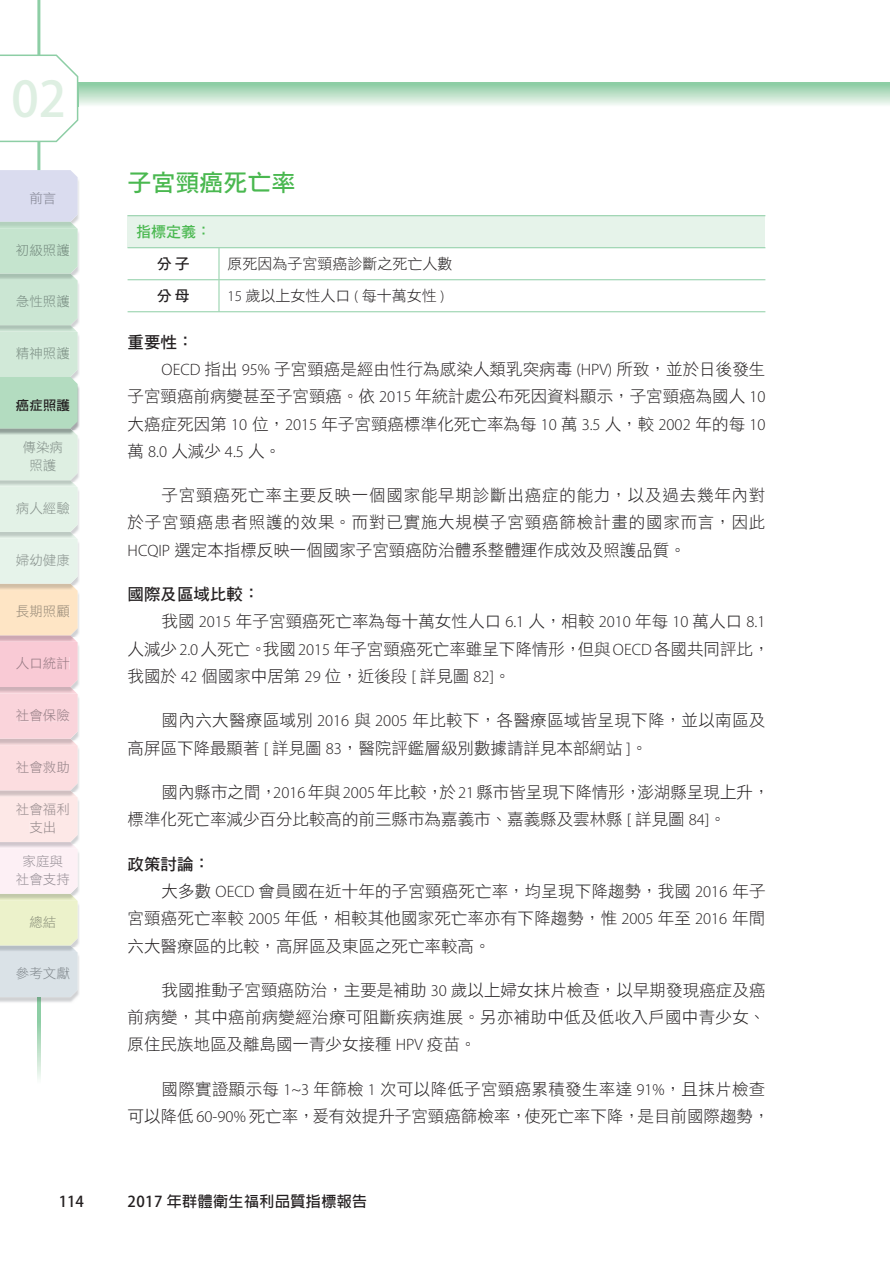
<style>
.page{position:relative;width:893px;height:1263px;background:#fff}
.page>*{position:absolute;margin:0;border:0;box-sizing:border-box;transform-origin:0 0}
.t1{font:700 48.6px "Adobe Fan Heiti Std";color:#deefe2}
.t2{font:24px "DF Hei Std W7";color:#4ab850}
.t3{font:16.5px/27.3px "DF Hei Std W3";color:#231f20;text-align:justify}
.t4{font:16.5px "DF Hei Std W7";color:#231f20}
.t5{font:15px "DF Hei Std W3";color:#231f20}
.t6{font:700 15px "Adobe Fan Heiti Std";letter-spacing:.03em;color:#231f20}
.t7{font:15px "DF Hei Std W7";color:#4ab850}
.t8{font:15px "DF Hei Std W7";color:#231f20}
.t9{font:13.5px/18px "DF Hei Std W3";color:#938c93;text-align:center}
.t10{font:13.5px/18px "DF Hei Std W3";color:#93888a;text-align:center}
.t11{font:13.5px/18px "DF Hei Std W3";color:#818d87;text-align:center}
.t12{font:13.5px "DF Hei Std W3";color:#81888d}
.t13{font:13.5px "DF Hei Std W3";color:#928186}
.t14{font:13.5px "DF Hei Std W3";color:#927c83}
.t15{font:13.5px "DF Hei Std W3";color:#927780}
.t16{font:13.5px "DF Hei Std W3";color:#938776}
.t17{font:13.5px "DF Hei Std W3";color:#868f8b}
.t18{font:13.5px "DF Hei Std W3";color:#848e89}
.t19{font:13.5px "DF Hei Std W3";color:#788a80}
.t20{font:13.5px "DF Hei Std W3";color:#75887e}
.t21{font:13.5px "DF Hei Std W3";color:#71867b}
.t22{font:13.5px "DF Hei Std W7";color:#231f20}
.t23{font:13.5px "DF Hei Std W3";color:#898e79}
.t24{font:13.5px "DF Hei Std W3";color:#7f818e}
.s1{font-family:"Myriad Pro";font-weight:300}
</style>
<div class="page">
<div style="left:128px;top:216px;width:637px;height:32px;background:#e6f3ea"></div>
<hr style="left:219px;top:248px;width:1px;height:31px;background:#8dcea5">
<hr style="left:128px;top:279px;width:91px;height:1px;background:#8dcea5">
<hr style="left:219px;top:279px;width:546px;height:1px;background:#8dcea5">
<hr style="left:219px;top:280px;width:1px;height:31px;background:#8dcea5">
<hr style="left:128px;top:311px;width:91px;height:1px;background:#8dcea5">
<hr style="left:219px;top:311px;width:546px;height:1px;background:#8dcea5">
<hr style="left:128px;top:215px;width:91px;height:1px;background:#8dcea5">
<hr style="left:219px;top:215px;width:546px;height:1px;background:#8dcea5">
<hr style="left:128px;top:247px;width:91px;height:1px;background:#8dcea5">
<hr style="left:219px;top:247px;width:546px;height:1px;background:#8dcea5">
<hr style="left:37px;top:0;width:3px;height:170px;background:#8dcea5">
<svg style="left:37px;top:1003px;width:3px;height:76px"></svg>
<svg style="left:79px;top:83px;width:811px;height:22px;background:#bce0c8"></svg>
<svg style="left:0;top:55px;width:79px;height:87px"></svg>
<svg style="left:0;top:170px;width:80px;height:833px;background:#e1e1d9"></svg>
<h1 class="t1" style="left:12px;top:70px;width:56px">02</h1>
<p class="t24" style="left:29px;top:191px;width:28px">前言</p>
<p class="t21" style="left:16px;top:242px;width:55px">初級照護</p>
<p class="t20" style="left:16px;top:294px;width:55px">急性照護</p>
<p class="t19" style="left:16px;top:346px;width:55px">精神照護</p>
<p class="t22" style="left:16px;top:397px;width:55px">癌症照護</p>
<p class="t11" style="left:23px;top:438px;width:42px">傳染病照護</p>
<p class="t18" style="left:16px;top:501px;width:55px">病人經驗</p>
<p class="t17" style="left:16px;top:553px;width:55px">婦幼健康</p>
<p class="t16" style="left:16px;top:604px;width:55px">長期照顧</p>
<p class="t15" style="left:16px;top:656px;width:55px">人口統計</p>
<p class="t14" style="left:16px;top:708px;width:55px">社會保險</p>
<p class="t13" style="left:16px;top:759px;width:55px">社會救助</p>
<p class="t10" style="left:16px;top:800px;width:55px">社會福利支出</p>
<p class="t9" style="left:16px;top:852px;width:55px">家庭與社會支持</p>
<p class="t23" style="left:29px;top:914px;width:28px">總結</p>
<p class="t12" style="left:16px;top:966px;width:55px">參考文獻</p>
<h2 class="t2" style="left:128px;top:169px;width:169px">子宮頸癌死亡率</h2>
<p class="t7" style="left:136px;top:224px;width:76px">指標定義：</p>
<p class="t8" style="left:157px;top:256px;width:35px">分子</p>
<p class="t5" style="left:227px;top:256px;width:227px">原死因為子宮頸癌診斷之死亡人數</p>
<p class="t8" style="left:157px;top:288px;width:35px">分母</p>
<p class="t5" style="left:227px;top:288px;width:219px"><span class="s1">15</span> 歲以上女性人口 <span class="s1">(</span> 每十萬女性 <span class="s1">)</span></p>
<p class="t4" style="left:128px;top:333px;width:68px">重要性：</p>
<p class="t3" style="left:128px;top:355px;width:639px;text-indent:34px"><span class="s1">OECD</span> 指出 <span class="s1">95%</span> 子宮頸癌是經由性行為感染人類乳突病毒 <span class="s1">(HPV)</span> 所致，並於日後發生子宮頸癌前病變甚至子宮頸癌。依 <span class="s1">2015</span> 年統計處公布死因資料顯示，子宮頸癌為國人 <span class="s1">10</span>大癌症死因第 <span class="s1">10</span> 位，<span class="s1">2015</span> 年子宮頸癌標準化死亡率為每 <span class="s1">10</span> 萬 <span class="s1">3.5</span> 人，較 <span class="s1">2002</span> 年的每 <span class="s1">10</span>萬 <span class="s1">8.0</span> 人減少 <span class="s1">4.5</span> 人。</p>
<p class="t3" style="left:128px;top:481px;width:639px;text-indent:34px">子宮頸癌死亡率主要反映一個國家能早期診斷出癌症的能力，以及過去幾年內對於子宮頸癌患者照護的效果。而對已實施大規模子宮頸癌篩檢計畫的國家而言，因此<span class="s1">HCQIP</span> 選定本指標反映一個國家子宮頸癌防治體系整體運作成效及照護品質。</p>
<p class="t4" style="left:128px;top:585px;width:134px">國際及區域比較：</p>
<p class="t3" style="left:128px;top:607px;width:643px;text-align:left;text-indent:34px">我國 <span class="s1">2015</span> 年子宮頸癌死亡率為每十萬女性人口 <span class="s1">6.1</span> 人，相較 <span class="s1">2010</span> 年每 <span class="s1">10</span> 萬人口 <span class="s1">8.1</span>人減少<span class="s1">2.0</span>人死亡。我國<span class="s1">2015</span> 年子宮頸癌死亡率雖呈下降情形，但與<span class="s1">OECD</span>各國共同評比，我國於 <span class="s1">42</span> 個國家中居第 <span class="s1">29</span> 位，近後段 <span class="s1">[</span> 詳見圖 <span class="s1">82]</span>。</p>
<p class="t3" style="left:128px;top:706px;width:639px;text-indent:34px">國內六大醫療區域別 <span class="s1">2016</span> 與 <span class="s1">2005</span> 年比較下，各醫療區域皆呈現下降，並以南區及高屏區下降最顯著 <span class="s1">[</span> 詳見圖 <span class="s1">83</span>，醫院評鑑層級別數據請詳見本部網站 <span class="s1">]</span>。</p>
<p class="t3" style="left:128px;top:778px;width:643px;text-indent:34px">國內縣市之間，<span class="s1">2016</span>年與<span class="s1">2005</span>年比較，於<span class="s1">21</span>縣市皆呈現下降情形，澎湖縣呈現上升，標準化死亡率減少百分比較高的前三縣市為嘉義市、嘉義縣及雲林縣 <span class="s1">[</span> 詳見圖 <span class="s1">84]</span>。</p>
<p class="t4" style="left:128px;top:855px;width:84px">政策討論：</p>
<p class="t3" style="left:128px;top:877px;width:639px;text-indent:34px">大多數 <span class="s1">OECD</span> 會員國在近十年的子宮頸癌死亡率，均呈現下降趨勢，我國 <span class="s1">2016</span> 年子宮頸癌死亡率較 <span class="s1">2005</span> 年低，相較其他國家死亡率亦有下降趨勢，惟 <span class="s1">2005</span> 年至 <span class="s1">2016</span> 年間六大醫療區的比較，高屏區及東區之死亡率較高。</p>
<p class="t3" style="left:128px;top:976px;width:639px;text-indent:34px">我國推動子宮頸癌防治，主要是補助 <span class="s1">30</span> 歲以上婦女抹片檢查，以早期發現癌症及癌前病變，其中癌前病變經治療可阻斷疾病進展。另亦補助中低及低收入戶國中青少女、原住民族地區及離島國一青少女接種 <span class="s1">HPV</span> 疫苗。</p>
<p class="t3" style="left:128px;top:1075px;width:643px;text-align:right">國際實證顯示每 <span class="s1">1~3</span> 年篩檢 <span class="s1">1</span> 次可以降低子宮頸癌累積發生率達 <span class="s1">91%</span>，且抹片檢查<br>可以降低 <span class="s1">60-90%</span> 死亡率，爰有效提升子宮頸癌篩檢率，使死亡率下降，是目前國際趨勢，</p>
<p class="t6" style="left:59px;top:1193px;width:27px">114</p>
<p class="t6" style="left:128px;top:1193px;width:241px">2017 年群體衛生福利品質指標報告</p>
</div>
